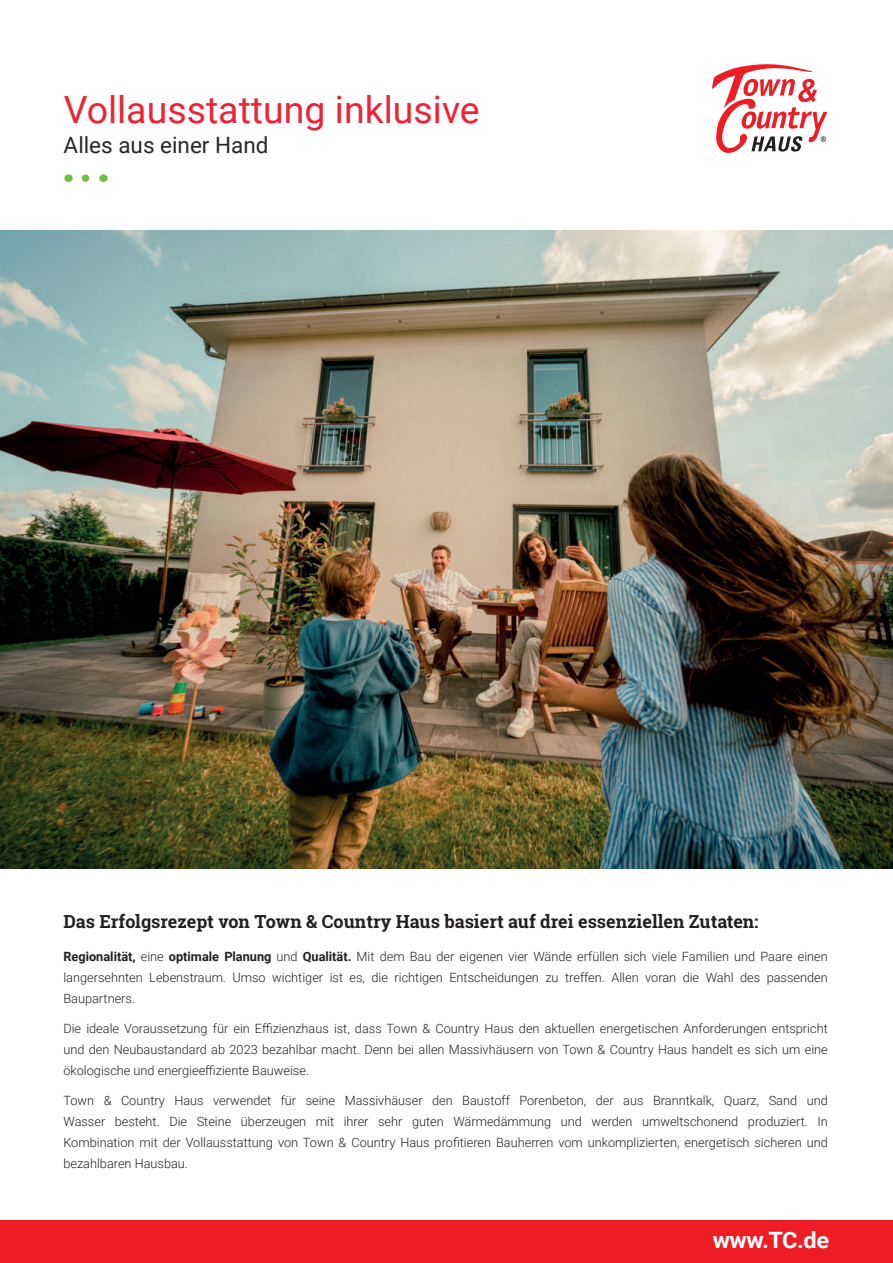
<style>
.page{position:relative;width:893px;height:1263px;background:#fff}
.page>*{position:absolute;margin:0;border:0;box-sizing:border-box;transform-origin:0 0}
.t1{font:37.5px "Roboto";color:#ee1b2d}
.t2{font:22.5px "Roboto";color:#231f20}
.t3{font:700 22.5px "Roboto";letter-spacing:-.02em;color:#fff;scale:1.05 1}
.t4{font:700 18px "Roboto Slab";color:#231f20}
.t5{font:300 12.75px/21px "Roboto";color:#231f20;text-align:justify}
.s1{font-weight:700}
</style>
<div class="page">
<div style="left:0;top:1220px;width:893px;height:43px;background:#ee1d23"></div>
<svg style="left:86px;top:174px;width:4px;height:8px"></svg>
<svg style="left:712px;top:64px;width:116px;height:89px"></svg>
<img style="left:0;top:230px;width:893px;height:638px">
<h1 class="t1" style="left:64px;top:95px;width:417px">Vollausstattung inklusive</h1>
<h2 class="t2" style="left:64px;top:132px;width:206px">Alles aus einer Hand</h2>
<h3 class="t4" style="left:63px;top:914px;width:696px">Das Erfolgsrezept von Town &amp; Country Haus basiert auf drei essenziellen Zutaten:</h3>
<p class="t5" style="left:63px;top:947px;width:766px"><span class="s1">Regionalität,</span> eine <span class="s1">optimale Planung</span> und <span class="s1">Qualität.</span> Mit dem Bau der eigenen vier Wände erfüllen sich viele Familien und Paare einen langersehnten Lebenstraum. Umso wichtiger ist es, die richtigen Entscheidungen zu treffen. Allen voran die Wahl des passenden Baupartners.</p>
<p class="t5" style="left:63px;top:1017px;width:766px">Die ideale Voraussetzung für ein Effizienzhaus ist, dass Town &amp; Country Haus den aktuellen energetischen Anforderungen entspricht und den Neubaustandard ab 2023 bezahlbar macht. Denn bei allen Massivhäusern von Town &amp; Country Haus handelt es sich um eine ökologische und energieeffiziente Bauweise.</p>
<p class="t5" style="left:63px;top:1089px;width:766px">Town &amp; Country Haus verwendet für seine Massivhäuser den Baustoff Porenbeton, der aus Branntkalk, Quarz, Sand und Wasser besteht. Die Steine überzeugen mit ihrer sehr guten Wärmedämmung und werden umweltschonend produziert. In Kombination mit der Vollausstattung von Town &amp; Country Haus profitieren Bauherren vom unkomplizierten, energetisch sicheren und bezahlbaren Hausbau.</p>
<h2 class="t3" style="left:713px;top:1231px;width:112px">www.TC.de</h2>
</div>
